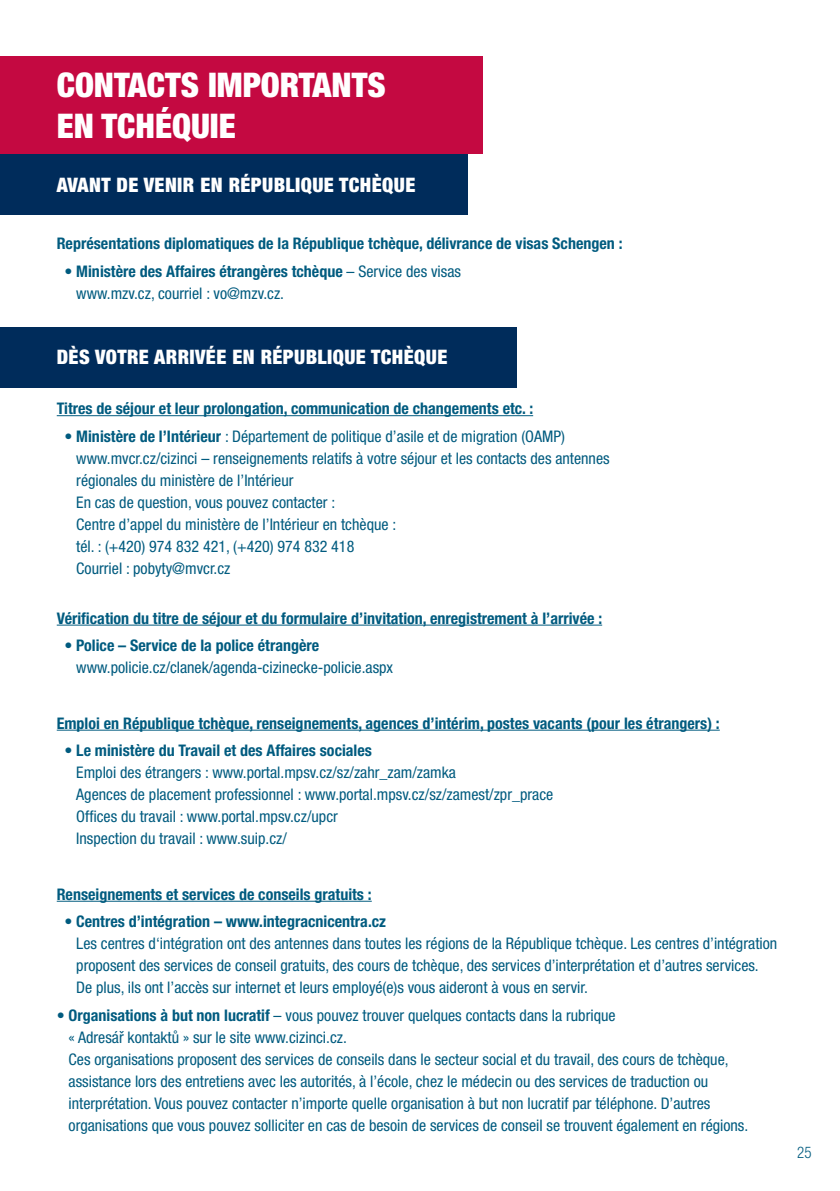
<style>
.page{position:relative;width:840px;height:1191px;background:#fff}
.page>*{position:absolute;margin:0;border:0;box-sizing:border-box;transform-origin:0 0}
.t1{font:900 condensed 34px/40.8px "Helvetica Neue LT Pro";color:#fff}
.t2{font:900 condensed 20px "Helvetica Neue LT Pro";letter-spacing:.02em;color:#fff}
.t3{font:condensed 16px/22px "Helvetica Neue LT Pro";color:#005b7f}
.t4{font:700 condensed 16px "Helvetica Neue LT Pro";color:#005b7f}
.t5{font:300 condensed 16px "Helvetica Neue LT Pro";color:#005b7f;scale:.93 1}
.s1{font-weight:700}
</style>
<div class="page">
<div style="left:0;top:57px;width:482px;height:97px;background:#c40941"></div>
<div style="left:0;top:154px;width:467px;height:61px;background:#002c5b"></div>
<div style="left:0;top:327px;width:516px;height:61px;background:#002c5b"></div>
<hr style="left:57px;top:415px;width:476px;height:1px;background:#005b7f">
<hr style="left:57px;top:624px;width:545px;height:1px;background:#005b7f">
<hr style="left:57px;top:729px;width:662px;height:1px;background:#005b7f">
<hr style="left:57px;top:900px;width:314px;height:1px;background:#005b7f">
<p class="t1" style="left:57px;top:64px;width:330px">CONTACTS IMPORTANTS<br>EN TCHÉQUIE</p>
<p class="t2" style="left:57px;top:172px;width:360px">AVANT DE VENIR EN RÉPUBLIQUE TCHÈQUE</p>
<p class="t4" style="left:57px;top:233px;width:567px">Représentations diplomatiques de la République tchèque, délivrance de visas Schengen :</p>
<p class="t3" style="left:76px;top:260px;width:386px;text-indent:-12px">• <span class="s1">Ministère des Affaires étrangères tchèque</span> – Service des visas www.mzv.cz, courriel : vo@mzv.cz.</p>
<p class="t2" style="left:57px;top:345px;width:392px">DÈS VOTRE ARRIVÉE EN RÉPUBLIQUE TCHÈQUE</p>
<p class="t4" style="left:57px;top:399px;width:477px">Titres de séjour et leur prolongation, communication de changements etc. :</p>
<p class="t3" style="left:76px;top:425px;width:534px;text-indent:-12px">• <span class="s1">Ministère de l’Intérieur</span> : Département de politique d’asile et de migration (OAMP) www.mvcr.cz/cizinci – renseignements relatifs à votre séjour et les contacts des antennes régionales du ministère de l’Intérieur<br>En cas de question, vous pouvez contacter :<br>Centre d’appel du ministère de l’Intérieur en tchèque :<br>tél. : (+420) 974 832 421, (+420) 974 832 418<br>Courriel : pobyty@mvcr.cz</p>
<p class="t4" style="left:57px;top:608px;width:546px">Vérification du titre de séjour et du formulaire d’invitation, enregistrement à l’arrivée :</p>
<p class="t3" style="left:76px;top:634px;width:318px;text-indent:-12px">• <span class="s1">Police – Service de la police étrangère </span>www.policie.cz/clanek/agenda-cizinecke-policie.aspx</p>
<p class="t4" style="left:57px;top:713px;width:664px">Emploi en République tchèque, renseignements, agences d’intérim, postes vacants (pour les étrangers) :</p>
<p class="t3" style="left:76px;top:739px;width:478px;text-indent:-12px">• <span class="s1">Le ministère du Travail et des Affaires sociales<br></span>Emploi des étrangers : www.portal.mpsv.cz/sz/zahr_zam/zamka<br>Agences de placement professionnel : www.portal.mpsv.cz/sz/zamest/zpr_prace Offices du travail : www.portal.mpsv.cz/upcr<br>Inspection du travail : www.suip.cz/</p>
<p class="t4" style="left:57px;top:884px;width:316px">Renseignements et services de conseils gratuits :</p>
<p class="t3" style="left:76px;top:910px;width:702px;text-indent:-12px">• <span class="s1">Centres d’intégration – www.integracnicentra.cz<br></span>Les centres d‘intégration ont des antennes dans toutes les régions de la République tchèque. Les centres d’intégration proposent des services de conseil gratuits, des cours de tchèque, des services d’interprétation et d’autres services.<br>De plus, ils ont l’accès sur internet et leurs employé(e)s vous aideront à vous en servir.</p>
<p class="t3" style="left:69px;top:1004px;width:680px;text-indent:-12px"><span class="s1">• Organisations à but non lucratif</span> – vous pouvez trouver quelques contacts dans la rubrique<br>« Adresář kontaktů » sur le site www.cizinci.cz.<br>Ces organisations proposent des services de conseils dans le secteur social et du travail, des cours de tchèque, assistance lors des entretiens avec les autorités, à l’école, chez le médecin ou des services de traduction ou interprétation. Vous pouvez contacter n’importe quelle organisation à but non lucratif par téléphone. D’autres organisations que vous pouvez solliciter en cas de besoin de services de conseil se trouvent également en régions.</p>
<p class="t5" style="left:796px;top:1143px;width:17px">25</p>
</div>
